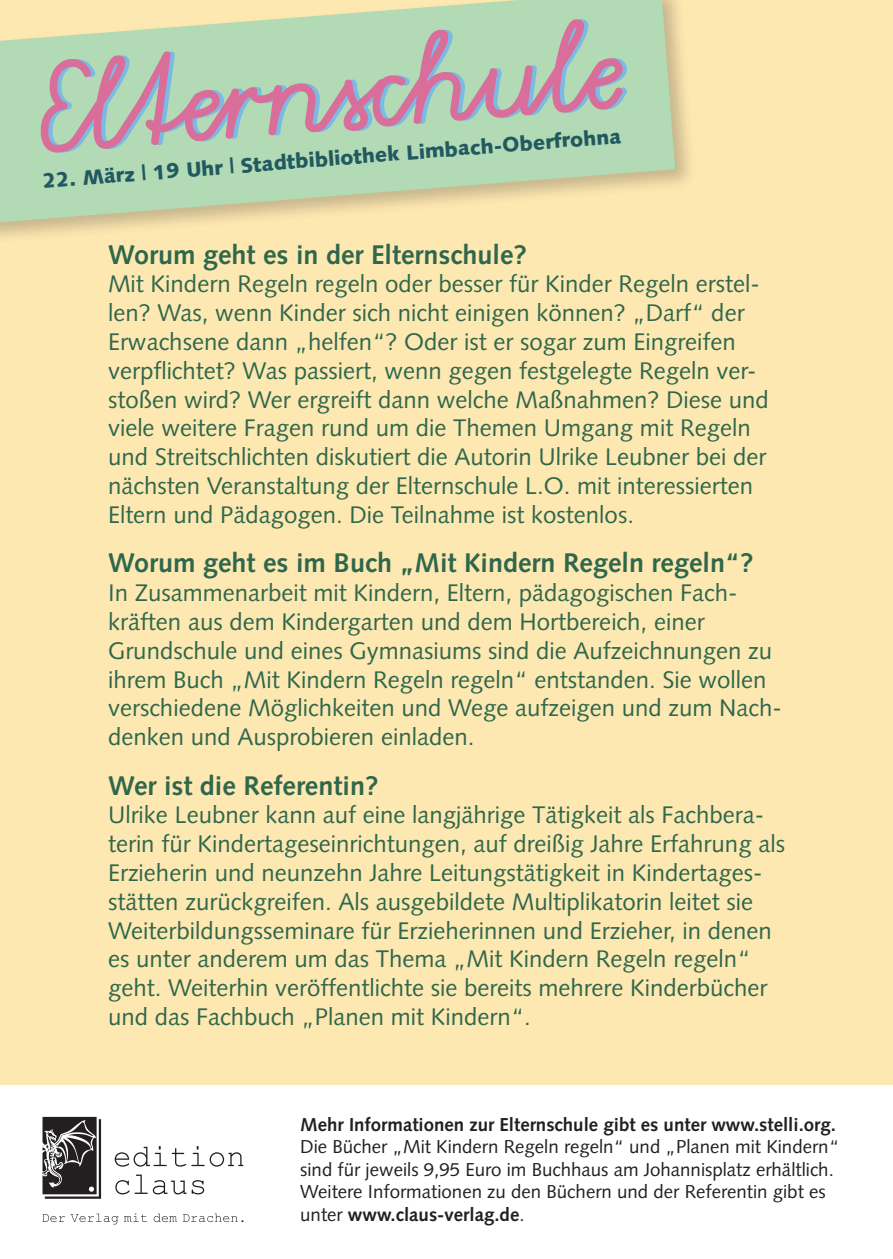
<style>
.page{position:relative;width:893px;height:1259px;background:#fff}
.page>*{position:absolute;margin:0;border:0;box-sizing:border-box;transform-origin:0 0}
.t1{font:700 27px "Syntax";color:#2f674c}
.t2{font:24px/28.8px "Syntax";color:#2f674c}
.t3{font:900 20.7px "Syntax";color:#225960}
.t4{font:18.6px/22.5px "Syntax";color:#231f20}
.t5{font:700 18.6px "Syntax";color:#231f20}
.s1{font-weight:700}
</style>
<div class="page">
<div style="left:0;top:0;width:893px;height:1084px;background:#fee8b1"></div>
<svg style="left:43px;top:1117px;width:58px;height:81px;background:#575454"></svg>
<svg style="left:115px;top:1146px;width:128px;height:20px"></svg>
<svg style="left:115px;top:1174px;width:89px;height:20px"></svg>
<svg style="left:43px;top:1213px;width:200px;height:11px"></svg>
<div style="left:0;top:0;width:696px;height:252px;background:#231f20;opacity:.25"></div>
<svg style="left:0;top:0;width:675px;height:222px;fill:#b1dab5"></svg>
<svg style="left:40px;top:19px;width:584px;height:147px;background:#b6c5b3"></svg>
<p class="t3" style="left:42px;top:171px;width:582px;rotate:-5deg">22. März | 19 Uhr | Stadtbibliothek Limbach-Oberfrohna</p>
<p class="t1" style="left:108px;top:239px;width:421px">Worum geht es in der Elternschule?</p>
<p class="t2" style="left:108px;top:270px;width:662px">Mit Kindern Regeln regeln oder besser für Kinder Regeln erstel&shy;len? Was, wenn Kinder sich nicht einigen können? „Darf“ der Erwachsene dann „helfen“? Oder ist er sogar zum Eingreifen verpflichtet? Was passiert, wenn gegen festgelegte Regeln ver&shy;stoßen wird? Wer ergreift dann welche Maßnahmen? Diese und viele weitere Fragen rund um die Themen Umgang mit Regeln und Streitschlichten diskutiert die Autorin Ulrike Leubner bei der nächsten Veranstaltung der Elternschule L.O. mit interessierten Eltern und Pädagogen. Die Teilnahme ist kostenlos.</p>
<p class="t1" style="left:108px;top:547px;width:647px">Worum geht es im Buch „Mit Kindern Regeln regeln“?</p>
<p class="t2" style="left:108px;top:578px;width:675px">In Zusammenarbeit mit Kindern, Eltern, pädagogischen Fach&shy;kräften aus dem Kindergarten und dem Hortbereich, einer Grundschule und eines Gymnasiums sind die Aufzeichnungen zu ihrem Buch „Mit Kindern Regeln regeln“ entstanden. Sie wollen verschiedene Möglichkeiten und Wege aufzeigen und zum Nach&shy;denken und Ausprobieren einladen.</p>
<p class="t1" style="left:108px;top:770px;width:272px">Wer ist die Referentin?</p>
<p class="t2" style="left:108px;top:801px;width:678px">Ulrike Leubner kann auf eine langjährige Tätigkeit als Fachbera&shy;terin für Kindertageseinrichtungen, auf dreißig Jahre Erfahrung als Erzieherin und neunzehn Jahre Leitungstätigkeit in Kindertages&shy;stätten zurückgreifen. Als ausgebildete Multiplikatorin leitet sie Weiterbildungsseminare für Erzieherinnen und Erzieher, in denen es unter anderem um das Thema „Mit Kindern Regeln regeln“ geht. Weiterhin veröffentlichte sie bereits mehrere Kinderbücher und das Fachbuch „Planen mit Kindern“.</p>
<p class="t5" style="left:300px;top:1114px;width:537px">Mehr Informationen zur Elternschule gibt es unter www.stelli.org.</p>
<p class="t4" style="left:300px;top:1135px;width:540px">Die Bücher „Mit Kindern Regeln regeln“ und „Planen mit Kindern“ sind für jeweils 9,95 Euro im Buchhaus am Johannisplatz erhältlich.<br>Weitere Informationen zu den Büchern und der Referentin gibt es unter <span class="s1">www.claus-verlag.de</span>.</p>
</div>
